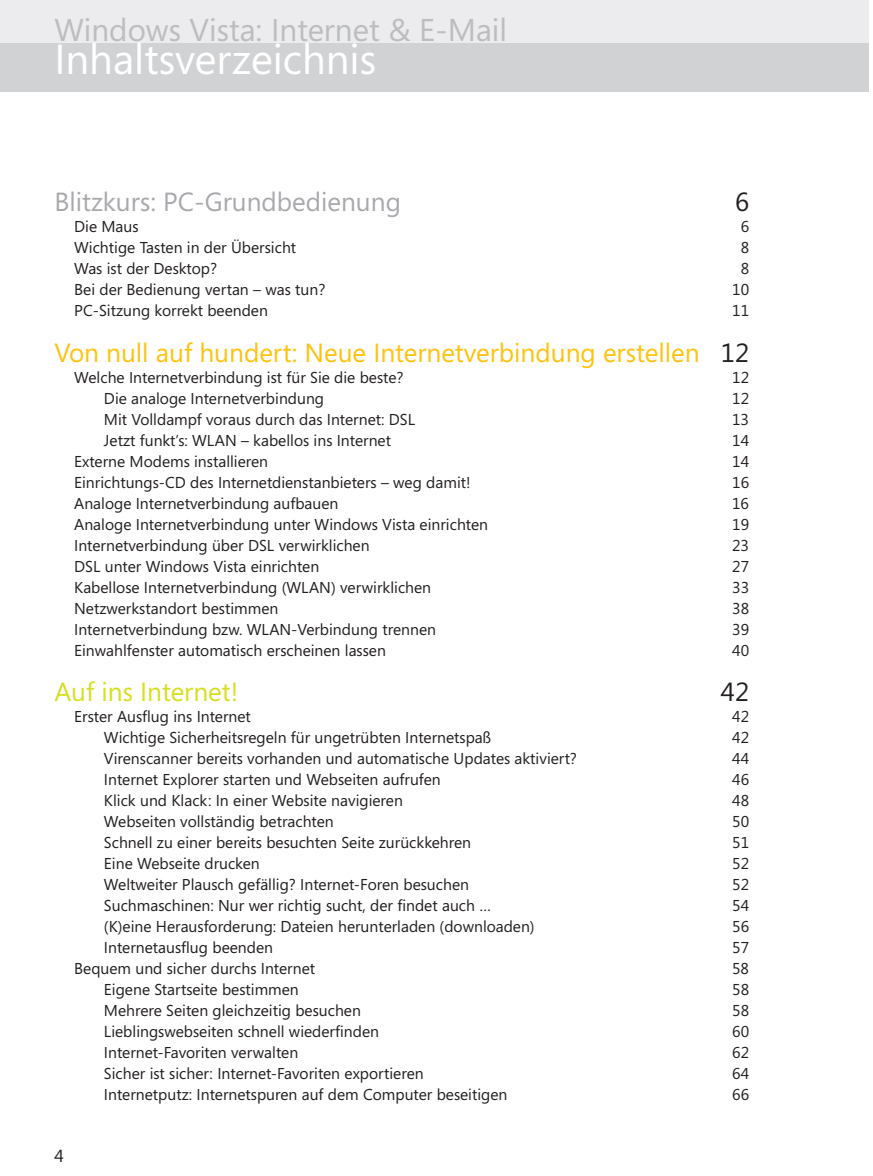
<style>
.page{position:relative;width:873px;height:1176px;background:#fff}
.page>*{position:absolute;margin:0;border:0;box-sizing:border-box;transform-origin:0 0}
.t1{font:42px "Segoe";color:#fff}
.t2{font:31.5px "Segoe";color:#bcbdc0}
.t3{font:26.25px "Segoe";color:#fec210}
.t4{font:26.25px "Segoe";color:#a8a9ad}
.t5{font:26.25px "Segoe";color:#d6df21}
.t6{font:26.25px "Segoe";color:#231f20}
.t7{font:17.5px "Segoe";color:#231f20}
.t8{font:15.75px "Segoe";color:#231f20}
.s1{color:#231f20}
</style>
<div class="page">
<div style="left:0;top:0;width:868px;height:92px;background:#d1d2d4"></div>
<div style="left:0;top:0;width:868px;height:42px;background:#ececee"></div>
<h2 class="t2" style="left:54px;top:18px;width:454px">Windows Vista: Internet &amp; E-Mail</h2>
<h1 class="t1" style="left:54px;top:43px;width:323px">Inhaltsverzeichnis</h1>
<h3 class="t4" style="left:54px;top:191px;width:348px">Blitzkurs: PC-Grundbedienung</h3>
<h3 class="t6" style="left:735px;top:191px;width:16px">6</h3>
<p class="t8" style="left:74px;top:220px;width:66px">Die Maus</p>
<p class="t8" style="left:740px;top:220px;width:10px">6</p>
<p class="t8" style="left:74px;top:241px;width:223px">Wichtige Tasten in der Übersicht</p>
<p class="t8" style="left:740px;top:241px;width:10px">8</p>
<p class="t8" style="left:74px;top:262px;width:144px">Was ist der Desktop?</p>
<p class="t8" style="left:740px;top:262px;width:10px">8</p>
<p class="t8" style="left:74px;top:283px;width:253px">Bei der Bedienung vertan – was tun?</p>
<p class="t8" style="left:732px;top:283px;width:18px">10</p>
<p class="t8" style="left:74px;top:304px;width:195px">PC-Sitzung korrekt beenden</p>
<p class="t8" style="left:732px;top:304px;width:18px">11</p>
<h3 class="t3" style="left:54px;top:342px;width:696px">Von null auf hundert: Neue Internetverbindung erstellen <span class="s1">12</span></h3>
<p class="t8" style="left:74px;top:371px;width:331px">Welche Internetverbindung ist für Sie die beste?</p>
<p class="t8" style="left:732px;top:371px;width:18px">12</p>
<p class="t8" style="left:104px;top:392px;width:222px">Die analoge Internetverbindung</p>
<p class="t8" style="left:732px;top:392px;width:18px">12</p>
<p class="t8" style="left:104px;top:413px;width:313px">Mit Volldampf voraus durch das Internet: DSL</p>
<p class="t8" style="left:732px;top:413px;width:18px">13</p>
<p class="t8" style="left:104px;top:434px;width:288px">Jetzt funkt’s: WLAN – kabellos ins Internet</p>
<p class="t8" style="left:732px;top:434px;width:18px">14</p>
<p class="t8" style="left:74px;top:455px;width:195px">Externe Modems installieren</p>
<p class="t8" style="left:732px;top:455px;width:18px">14</p>
<p class="t8" style="left:74px;top:476px;width:398px">Einrichtungs-CD des Internetdienstanbieters – weg damit!</p>
<p class="t8" style="left:732px;top:476px;width:18px">16</p>
<p class="t8" style="left:74px;top:497px;width:266px">Analoge Internetverbindung aufbauen</p>
<p class="t8" style="left:732px;top:497px;width:18px">16</p>
<p class="t8" style="left:74px;top:518px;width:415px">Analoge Internetverbindung unter Windows Vista einrichten</p>
<p class="t8" style="left:732px;top:518px;width:18px">19</p>
<p class="t8" style="left:74px;top:539px;width:297px">Internetverbindung über DSL verwirklichen</p>
<p class="t8" style="left:732px;top:539px;width:18px">23</p>
<p class="t8" style="left:74px;top:560px;width:246px">DSL unter Windows Vista einrichten</p>
<p class="t8" style="left:732px;top:560px;width:18px">27</p>
<p class="t8" style="left:74px;top:581px;width:358px">Kabellose Internetverbindung (WLAN) verwirklichen</p>
<p class="t8" style="left:732px;top:581px;width:18px">33</p>
<p class="t8" style="left:74px;top:602px;width:206px">Netzwerkstandort bestimmen</p>
<p class="t8" style="left:732px;top:602px;width:18px">38</p>
<p class="t8" style="left:74px;top:623px;width:363px">Internetverbindung bzw. WLAN-Verbindung trennen</p>
<p class="t8" style="left:732px;top:623px;width:18px">39</p>
<p class="t8" style="left:74px;top:644px;width:313px">Einwahlfenster automatisch erscheinen lassen</p>
<p class="t8" style="left:732px;top:644px;width:18px">40</p>
<h3 class="t5" style="left:54px;top:681px;width:185px">Auf ins Internet!</h3>
<h3 class="t6" style="left:721px;top:681px;width:30px">42</h3>
<p class="t8" style="left:74px;top:710px;width:178px">Erster Ausflug ins Internet</p>
<p class="t8" style="left:732px;top:710px;width:18px">42</p>
<p class="t8" style="left:104px;top:731px;width:389px">Wichtige Sicherheitsregeln für ungetrübten Internetspaß</p>
<p class="t8" style="left:732px;top:731px;width:18px">42</p>
<p class="t8" style="left:104px;top:752px;width:474px">Virenscanner bereits vorhanden und automatische Updates aktiviert?</p>
<p class="t8" style="left:732px;top:752px;width:18px">44</p>
<p class="t8" style="left:104px;top:773px;width:338px">Internet Explorer starten und Webseiten aufrufen</p>
<p class="t8" style="left:732px;top:773px;width:18px">46</p>
<p class="t8" style="left:104px;top:794px;width:300px">Klick und Klack: In einer Website navigieren</p>
<p class="t8" style="left:732px;top:794px;width:18px">48</p>
<p class="t8" style="left:104px;top:815px;width:231px">Webseiten vollständig betrachten</p>
<p class="t8" style="left:732px;top:815px;width:18px">50</p>
<p class="t8" style="left:104px;top:836px;width:369px">Schnell zu einer bereits besuchten Seite zurückkehren</p>
<p class="t8" style="left:732px;top:836px;width:18px">51</p>
<p class="t8" style="left:104px;top:857px;width:157px">Eine Webseite drucken</p>
<p class="t8" style="left:732px;top:857px;width:18px">52</p>
<p class="t8" style="left:104px;top:878px;width:366px">Weltweiter Plausch gefällig? Internet-Foren besuchen</p>
<p class="t8" style="left:732px;top:878px;width:18px">52</p>
<p class="t8" style="left:104px;top:899px;width:388px">Suchmaschinen: Nur wer richtig sucht, der findet auch …</p>
<p class="t8" style="left:732px;top:899px;width:18px">54</p>
<p class="t8" style="left:104px;top:920px;width:432px">(K)eine Herausforderung: Dateien herunterladen (downloaden)</p>
<p class="t8" style="left:732px;top:920px;width:18px">56</p>
<p class="t8" style="left:104px;top:941px;width:171px">Internetausflug beenden</p>
<p class="t8" style="left:732px;top:941px;width:18px">57</p>
<p class="t8" style="left:74px;top:962px;width:242px">Bequem und sicher durchs Internet</p>
<p class="t8" style="left:732px;top:962px;width:18px">58</p>
<p class="t8" style="left:104px;top:983px;width:196px">Eigene Startseite bestimmen</p>
<p class="t8" style="left:732px;top:983px;width:18px">58</p>
<p class="t8" style="left:104px;top:1004px;width:258px">Mehrere Seiten gleichzeitig besuchen</p>
<p class="t8" style="left:732px;top:1004px;width:18px">58</p>
<p class="t8" style="left:104px;top:1025px;width:276px">Lieblingswebseiten schnell wiederfinden</p>
<p class="t8" style="left:732px;top:1025px;width:18px">60</p>
<p class="t8" style="left:104px;top:1046px;width:196px">Internet-Favoriten verwalten</p>
<p class="t8" style="left:732px;top:1046px;width:18px">62</p>
<p class="t8" style="left:104px;top:1067px;width:321px">Sicher ist sicher: Internet-Favoriten exportieren</p>
<p class="t8" style="left:732px;top:1067px;width:18px">64</p>
<p class="t8" style="left:104px;top:1088px;width:405px">Internetputz: Internetspuren auf dem Computer beseitigen</p>
<p class="t8" style="left:732px;top:1088px;width:18px">66</p>
<p class="t7" style="left:54px;top:1149px;width:11px">4</p>
</div>
